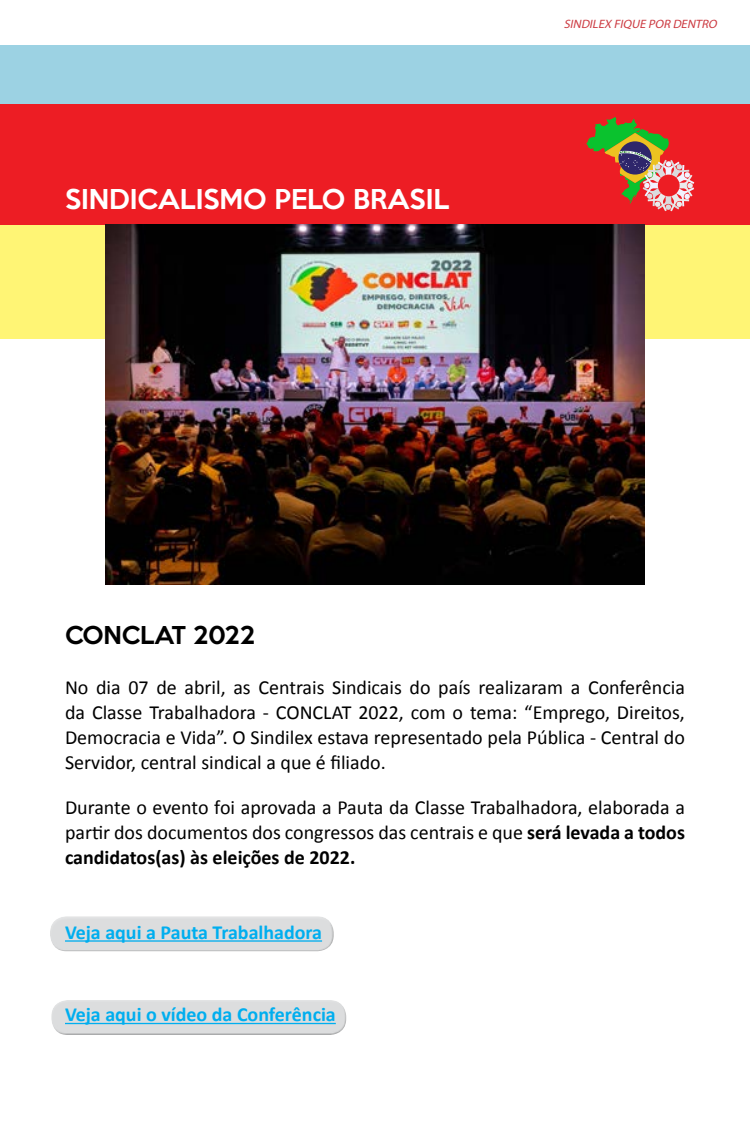
<style>
.page{position:relative;width:750px;height:1125px;background:#fff}
.page>*{position:absolute;margin:0;border:0;box-sizing:border-box;transform-origin:0 0}
.t1{font:500 25px "Keep Calm";color:#fff}
.t2{font:500 22.5px "Keep Calm";color:#000}
.t3{font:20px/25px "Calibri";color:#000;text-align:justify}
.t4{font:700 20px "Calibri";color:#00aeef}
.t5{font:italic 12.12px "Myriad Pro";color:#cc3b42}
.s1{font-weight:700}
</style>
<div class="page">
<div style="left:0;top:225px;width:750px;height:114px;background:#fff575"></div>
<div style="left:0;top:99px;width:750px;height:126px;background:#ed1d24"></div>
<div style="left:47px;top:913px;width:287px;height:31px;background:#fff;opacity:.3"></div>
<div style="left:50px;top:921px;width:287px;height:31px;background:#000;opacity:.3"></div>
<div style="left:49px;top:997px;width:297px;height:31px;background:#fff;opacity:.3"></div>
<div style="left:51px;top:1004px;width:298px;height:32px;background:#000;opacity:.3"></div>
<div style="left:0;top:45px;width:750px;height:58px;background:#9cd2e3"></div>
<hr style="left:65px;top:940px;width:257px;height:2px;background:#00aeef">
<hr style="left:65px;top:1023px;width:271px;height:1px;background:#00aeef">
<img style="left:105px;top:225px;width:540px;height:360px">
<svg style="left:586px;top:117px;width:108px;height:94px"></svg>
<p class="t1" style="left:65px;top:177px;width:386px">SINDICALISMO PELO BRASIL</p>
<p class="t5" style="left:564px;top:16px;width:157px">SINDILEX FIQUE POR DENTRO</p>
<p class="t2" style="left:65px;top:615px;width:192px">CONCLAT 2022</p>
<p class="t3" style="left:65px;top:674px;width:621px">No dia 07 de abril, as Centrais Sindicais do país realizaram a Conferência da Classe Trabalhadora - CONCLAT 2022, com o tema: “Emprego, Direitos, Democracia e Vida”. O Sindilex estava representado pela Pública - Central do Servidor, central sindical a que é filiado.</p>
<p class="t3" style="left:65px;top:794px;width:622px">Durante o evento foi aprovada a Pauta da Classe Trabalhadora, elaborada a partir dos documentos dos congressos das centrais e que <span class="s1">será levada a todos candidatos(as) às eleições de 2022.</span></p>
<p class="t4" style="left:65px;top:918px;width:259px">Veja aqui a Pauta Trabalhadora</p>
<p class="t4" style="left:65px;top:1000px;width:272px">Veja aqui o vídeo da Conferência</p>
</div>
